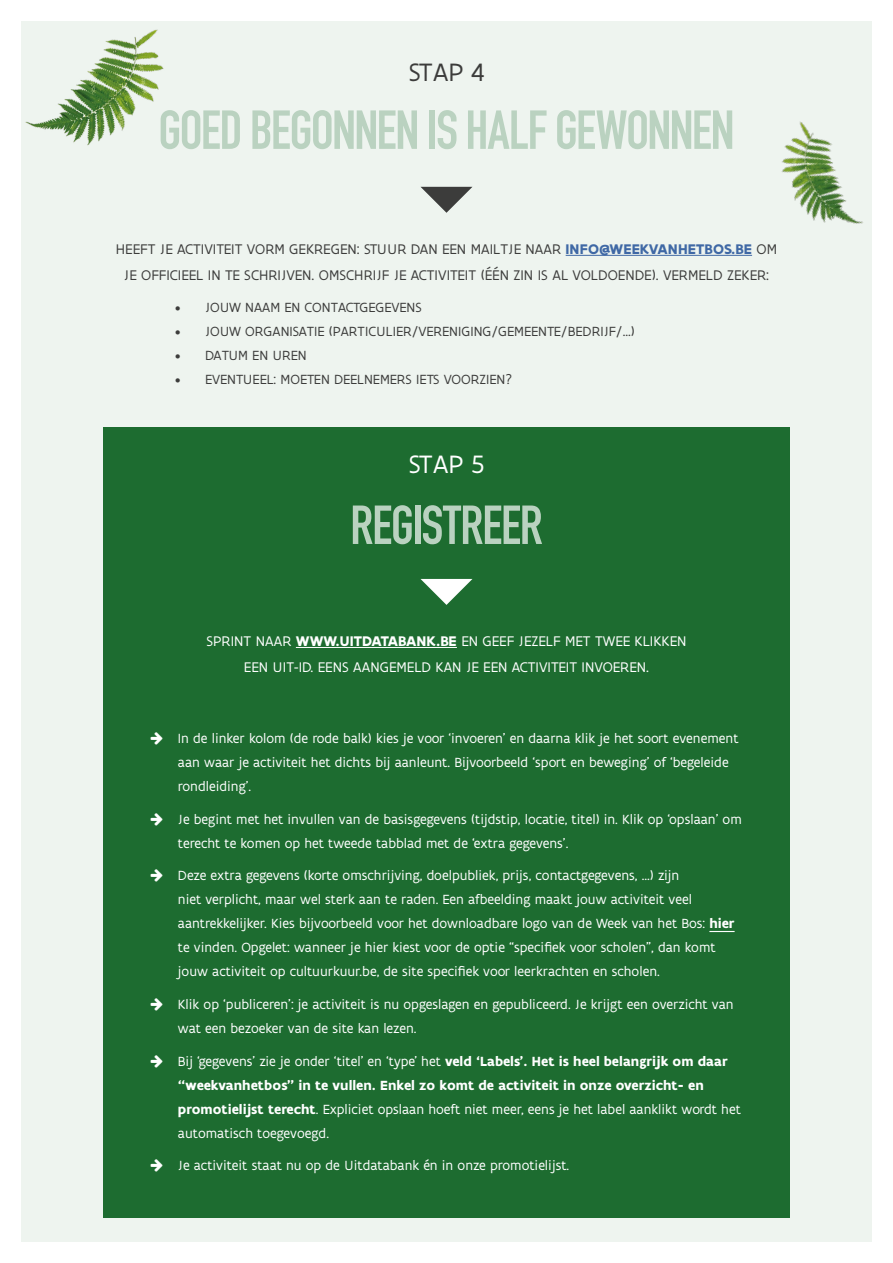
<style>
.page{position:relative;width:893px;height:1263px;background:#fff}
.page>*{position:absolute;margin:0;border:0;box-sizing:border-box;transform-origin:0 0}
.t1{font:700 54px "DIN Condensed";letter-spacing:-.025em;color:#bad2c0}
.t2{font:27px "Flanders Art Sans";color:#3c3c3b}
.t3{font:27px "Flanders Art Sans";color:#fff}
.t4{font:15px/25.5px "Flanders Art Sans";letter-spacing:.005em;color:#3c3c3b;text-align:center}
.t5{font:15px/25.5px "Flanders Art Sans";letter-spacing:.005em;color:#fff;text-align:center}
.t6{font:14.25px/24px "Flanders Art Sans";color:#fff}
.t7{font:700 14.25px/24px "Flanders Art Sans";color:#fff}
.t8{font:14.25px "Flanders Art Sans";letter-spacing:.005em;color:#3c3c3b}
.s1{font-weight:700;color:#3f68a5}
.s2{font-weight:700}
.s3{font-weight:400}
</style>
<div class="page">
<div style="left:21px;top:21px;width:851px;height:1220px;background:#eef4ef"></div>
<div style="left:103px;top:427px;width:687px;height:790px;background:#1d6c30"></div>
<hr style="left:566px;top:255px;width:186px;height:1px;background:#3f68a5">
<svg style="left:421px;top:187px;width:51px;height:26px"></svg>
<svg style="left:420px;top:579px;width:52px;height:26px"></svg>
<hr style="left:296px;top:647px;width:161px;height:1px;background:#fff">
<svg style="left:709px;top:931px;width:26px;height:1px"></svg>
<img style="left:781px;top:121px;width:82px;height:103px">
<img style="left:25px;top:29px;width:139px;height:117px">
<h2 class="t2" style="left:409px;top:55px;width:77px">STAP 4</h2>
<h1 class="t1" style="left:158px;top:98px;width:578px">GOED BEGONNEN IS HALF GEWONNEN</h1>
<p class="t4" style="left:116px;top:237px;width:663px">HEEFT JE ACTIVITEIT VORM GEKREGEN: STUUR DAN EEN MAILTJE NAAR <span class="s1">INFO@WEEKVANHETBOS.BE</span> OM<br>JE OFFICIEEL IN TE SCHRIJVEN. OMSCHRIJF JE ACTIVITEIT (ÉÉN ZIN IS AL VOLDOENDE). VERMELD ZEKER:</p>
<p class="t8" style="left:175px;top:299px;width:248px">• JOUW NAAM EN CONTACTGEGEVENS</p>
<p class="t8" style="left:175px;top:323px;width:461px">• JOUW ORGANISATIE (PARTICULIER/VERENIGING/GEMEENTE/BEDRIJF/…)</p>
<p class="t8" style="left:175px;top:347px;width:133px">• DATUM EN UREN</p>
<p class="t8" style="left:175px;top:371px;width:339px">• EVENTUEEL: MOETEN DEELNEMERS IETS VOORZIEN?</p>
<h2 class="t3" style="left:409px;top:447px;width:77px">STAP 5</h2>
<h1 class="t1" style="left:350px;top:493px;width:194px">REGISTREER</h1>
<p class="t5" style="left:206px;top:629px;width:481px">SPRINT NAAR <span class="s2">WWW.UITDATABANK.BE</span> EN GEEF JEZELF MET TWEE KLIKKEN<br>EEN UIT-ID. EENS AANGEMELD KAN JE EEN ACTIVITEIT INVOEREN.</p>
<p class="t6" style="left:178px;top:727px;width:562px">In de linker kolom (de rode balk) kies je voor ‘invoeren’ en daarna klik je het soort evenement aan waar je activiteit het dichts bij aanleunt. Bijvoorbeeld ‘sport en beweging’ of ‘begeleide rondleiding’.</p>
<p class="t6" style="left:178px;top:807px;width:565px">Je begint met het invullen van de basisgegevens (tijdstip, locatie, titel) in. Klik op ‘opslaan’ om terecht te komen op het tweede tabblad met de ‘extra gegevens’.</p>
<p class="t6" style="left:178px;top:864px;width:558px">Deze extra gegevens (korte omschrijving, doelpubliek, prijs, contactgegevens, …) zijn<br>niet verplicht, maar wel sterk aan te raden. Een afbeelding maakt jouw activiteit veel aantrekkelijker. Kies bijvoorbeeld voor het downloadbare logo van de Week van het Bos: <span class="s2">hier </span>te vinden. Opgelet: wanneer je hier kiest voor de optie “specifiek voor scholen”, dan komt jouw activiteit op cultuurkuur.be, de site specifiek voor leerkrachten en scholen.</p>
<p class="t6" style="left:178px;top:992px;width:557px">Klik op ‘publiceren’: je activiteit is nu opgeslagen en gepubliceerd. Je krijgt een overzicht van wat een bezoeker van de site kan lezen.</p>
<p class="t7" style="left:178px;top:1049px;width:564px"><span class="s3">Bij ‘gegevens’ zie je onder ‘titel’ en ‘type’ het</span> veld ‘Labels’. Het is heel belangrijk om daar “weekvanhetbos” in te vullen. Enkel zo komt de activiteit in onze overzicht- en promotielijst terecht<span class="s3">. Expliciet opslaan hoeft niet meer, eens je het label aanklikt wordt het automatisch toegevoegd.</span></p>
<p class="t6" style="left:178px;top:1153px;width:393px">Je activiteit staat nu op de Uitdatabank én in onze promotielijst.</p>
</div>
